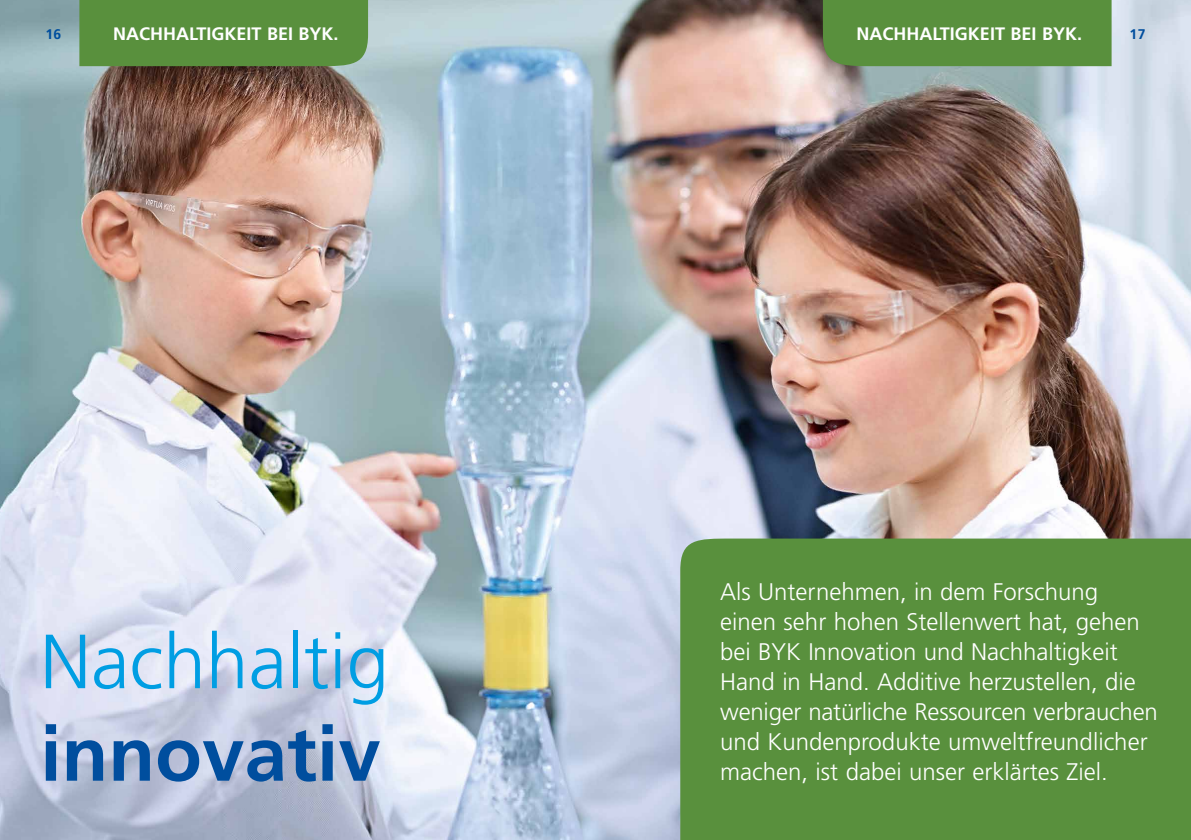
<style>
.page{position:relative;width:1191px;height:840px;background:#fff}
.page>*{position:absolute;margin:0;border:0;box-sizing:border-box;transform-origin:0 0}
.t1{font:300 76.6px "Frutiger LT Pro";color:#009ee3}
.t2{font:700 76.6px "Frutiger LT Pro";color:#004e9e}
.t3{font:300 24px/30px "Frutiger LT Pro";color:#fff}
.t4{font:700 18px "Frutiger LT Pro";color:#fff}
.t5{font:700 14px "Frutiger LT Pro";color:#004e9e}
</style>
<div class="page">
<img style="left:0;top:0;width:1191px;height:839px">
<div style="left:680px;top:538px;width:511px;height:301px;background:#59903d"></div>
<div style="left:79px;top:0;width:289px;height:66px;background:#59903d"></div>
<div style="left:823px;top:0;width:288px;height:66px;background:#59903d"></div>
<p class="t5" style="left:45px;top:26px;width:17px">16</p>
<p class="t4" style="left:113px;top:23px;width:227px">NACHHALTIGKEIT BEI BYK.</p>
<p class="t4" style="left:856px;top:23px;width:227px">NACHHALTIGKEIT BEI BYK.</p>
<p class="t5" style="left:1129px;top:26px;width:17px">17</p>
<h1 class="t1" style="left:40px;top:616px;width:350px">Nachhaltig</h1>
<h1 class="t2" style="left:40px;top:708px;width:342px">innovativ</h1>
<p class="t3" style="left:720px;top:576px;width:439px">Als Unternehmen, in dem Forschung einen sehr hohen Stellenwert hat, gehen bei BYK Innovation und Nachhaltigkeit Hand in Hand. Additive herzustellen, die weniger natürliche Ressourcen verbrauchen und Kundenprodukte umweltfreundlicher machen, ist dabei unser erklärtes Ziel.</p>
</div>
